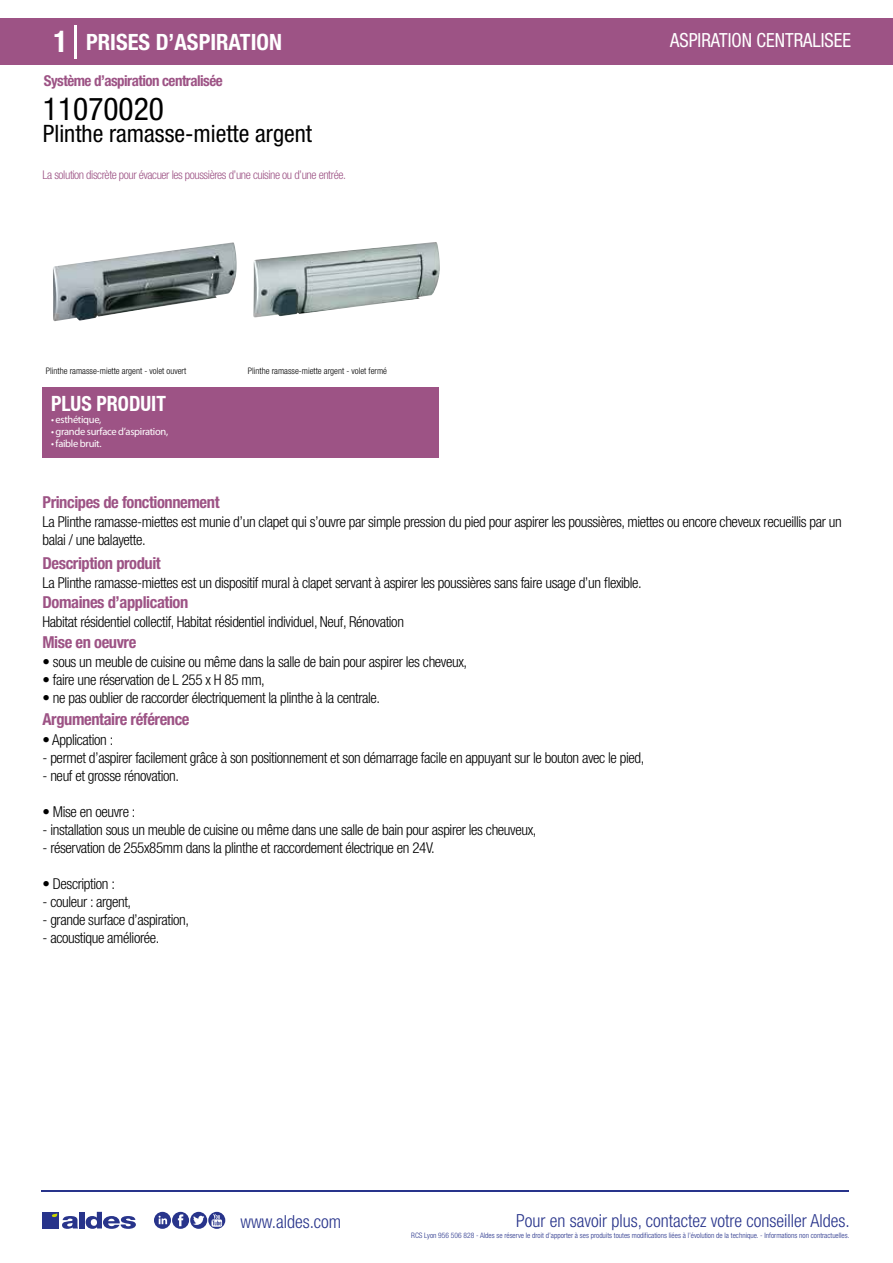
<style>
.page{position:relative;width:893px;height:1263px;background:#fff}
.page>*{position:absolute;margin:0;border:0;box-sizing:border-box;transform-origin:0 0}
.t1{font:condensed 31.5px "Helvetica Neue LT Std";color:#000}
.t2{font:condensed 24px "Helvetica Neue LT Std";color:#000}
.t3{font:700 condensed 22.5px "Helvetica Neue LT Std";color:#fff}
.t4{font:700 condensed 21px "Helvetica Neue";color:#fff;scale:.95 1}
.t5{font:condensed 19.5px "Helvetica Neue LT Std";color:#fff;scale:.95 1}
.t6{font:300 condensed 18px "Helvetica Neue";color:#28348b}
.t7{font:700 condensed 16.5px "Helvetica Neue LT Std";letter-spacing:-.025em;color:#9d5385}
.t8{font:300 condensed 15px/18px "Helvetica Neue LT Std";letter-spacing:-.025em;color:#000}
.t9{font:700 condensed 15px "Helvetica Neue LT Std";letter-spacing:-.035em;color:#9d5385}
.t10{font:300 condensed 12px "Helvetica Neue LT Std";letter-spacing:-.035em;color:#9d5385}
.t11{font:10.5px "Myriad Pro";letter-spacing:-.03em;color:#fff}
.t12{font:300 condensed 9px "Helvetica Neue";color:#000}
.t13{font:300 condensed 7.5px "Helvetica Neue";color:#28348b}
.s1{font-size:30px}
</style>
<div class="page">
<div style="left:0;top:18px;width:893px;height:46px;background:#9d5385"></div>
<div style="left:43px;top:387px;width:396px;height:70px;background:#9d5385"></div>
<hr style="left:74px;top:25px;width:2px;height:33px;background:#fff">
<img style="left:53px;top:242px;width:184px;height:79px">
<img style="left:253px;top:242px;width:187px;height:75px">
<hr style="left:41px;top:1190px;width:808px;height:1px;background:#28348b">
<svg style="left:154px;top:1212px;width:71px;height:17px"></svg>
<div style="left:42px;top:1212px;width:17px;height:16px;background:#28348b"></div>
<div style="left:79px;top:1212px;width:5px;height:16px;background:#28348b"></div>
<svg style="left:86px;top:1212px;width:50px;height:17px"></svg>
<svg style="left:52px;top:1213px;width:26px;height:16px"></svg>
<h3 class="t3" style="left:54px;top:28px;width:230px"><span class="s1">1</span> PRISES D’ASPIRATION</h3>
<h3 class="t5" style="left:670px;top:29px;width:192px">ASPIRATION CENTRALISEE</h3>
<p class="t9" style="left:44px;top:71px;width:180px">Système d’aspiration centralisée</p>
<h1 class="t1" style="left:43px;top:91px;width:122px">11070020</h1>
<h2 class="t2" style="left:43px;top:120px;width:271px">Plinthe ramasse-miette argent</h2>
<p class="t10" style="left:43px;top:167px;width:305px">La solution discrète pour évacuer les poussières d’une cuisine ou d’une entrée.</p>
<p class="t12" style="left:46px;top:365px;width:142px">Plinthe ramasse-miette argent - volet ouvert</p>
<p class="t12" style="left:248px;top:365px;width:141px">Plinthe ramasse-miette argent - volet fermé</p>
<p class="t12" style="left:120px;top:365px;width:53px">s couleur argent</p>
<h3 class="t4" style="left:51px;top:391px;width:122px">PLUS PRODUIT</h3>
<p class="t11" style="left:51px;top:413px;width:52px">• esthétique,</p>
<p class="t11" style="left:51px;top:425px;width:119px">• grande surface d’aspiration,</p>
<p class="t11" style="left:51px;top:437px;width:52px">• faible bruit.</p>
<p class="t7" style="left:43px;top:492px;width:179px">Principes de fonctionnement</p>
<p class="t8" style="left:43px;top:513px;width:801px">La Plinthe ramasse-miettes est munie d’un clapet qui s’ouvre par simple pression du pied pour aspirer les poussières, miettes ou encore cheveux recueillis par un balai / une balayette.</p>
<p class="t8" style="left:43px;top:573px;width:601px">La Plinthe ramasse-miettes est un dispositif mural à clapet servant à aspirer les poussières sans faire usage d’un flexible.</p>
<p class="t8" style="left:43px;top:613px;width:363px">Habitat résidentiel collectif, Habitat résidentiel individuel, Neuf, Rénovation</p>
<p class="t8" style="left:43px;top:652px;width:426px">• sous un meuble de cuisine ou même dans la salle de bain pour aspirer les cheveux,</p>
<p class="t8" style="left:43px;top:670px;width:224px">• faire une réservation de L 255 x H 85 mm,</p>
<p class="t8" style="left:43px;top:688px;width:339px">• ne pas oublier de raccorder électriquement la plinthe à la centrale.</p>
<p class="t7" style="left:43px;top:553px;width:120px">Description produit</p>
<p class="t7" style="left:43px;top:592px;width:147px">Domaines d’application</p>
<p class="t7" style="left:43px;top:632px;width:95px">Mise en oeuvre</p>
<p class="t7" style="left:43px;top:709px;width:149px">Argumentaire référence</p>
<p class="t8" style="left:43px;top:730px;width:72px">• Application :</p>
<p class="t8" style="left:43px;top:748px;width:603px">- permet d’aspirer facilement grâce à son positionnement et son démarrage facile en appuyant sur le bouton avec le pied,</p>
<p class="t8" style="left:43px;top:766px;width:138px">- neuf et grosse rénovation.</p>
<p class="t8" style="left:43px;top:802px;width:94px">• Mise en oeuvre :</p>
<p class="t8" style="left:43px;top:820px;width:495px">- installation sous un meuble de cuisine ou même dans une salle de bain pour aspirer les cheuveux,</p>
<p class="t8" style="left:43px;top:838px;width:394px">- réservation de 255x85mm dans la plinthe et raccordement électrique en 24V.</p>
<p class="t8" style="left:43px;top:874px;width:74px">• Description :</p>
<p class="t8" style="left:43px;top:892px;width:90px">- couleur : argent,</p>
<p class="t8" style="left:43px;top:910px;width:148px">- grande surface d’aspiration,</p>
<p class="t8" style="left:43px;top:928px;width:118px">- acoustique améliorée.</p>
<p class="t6" style="left:240px;top:1211px;width:102px">www.aldes.com</p>
<p class="t6" style="left:516px;top:1211px;width:335px">Pour en savoir plus, contactez votre conseiller Aldes.</p>
<p class="t13" style="left:411px;top:1230px;width:440px">RCS Lyon 956 506 828 - Aldes se réserve le droit d’apporter à ses produits toutes modifications liées à l’évolution de la technique. - Informations non contractuelles.</p>
</div>
